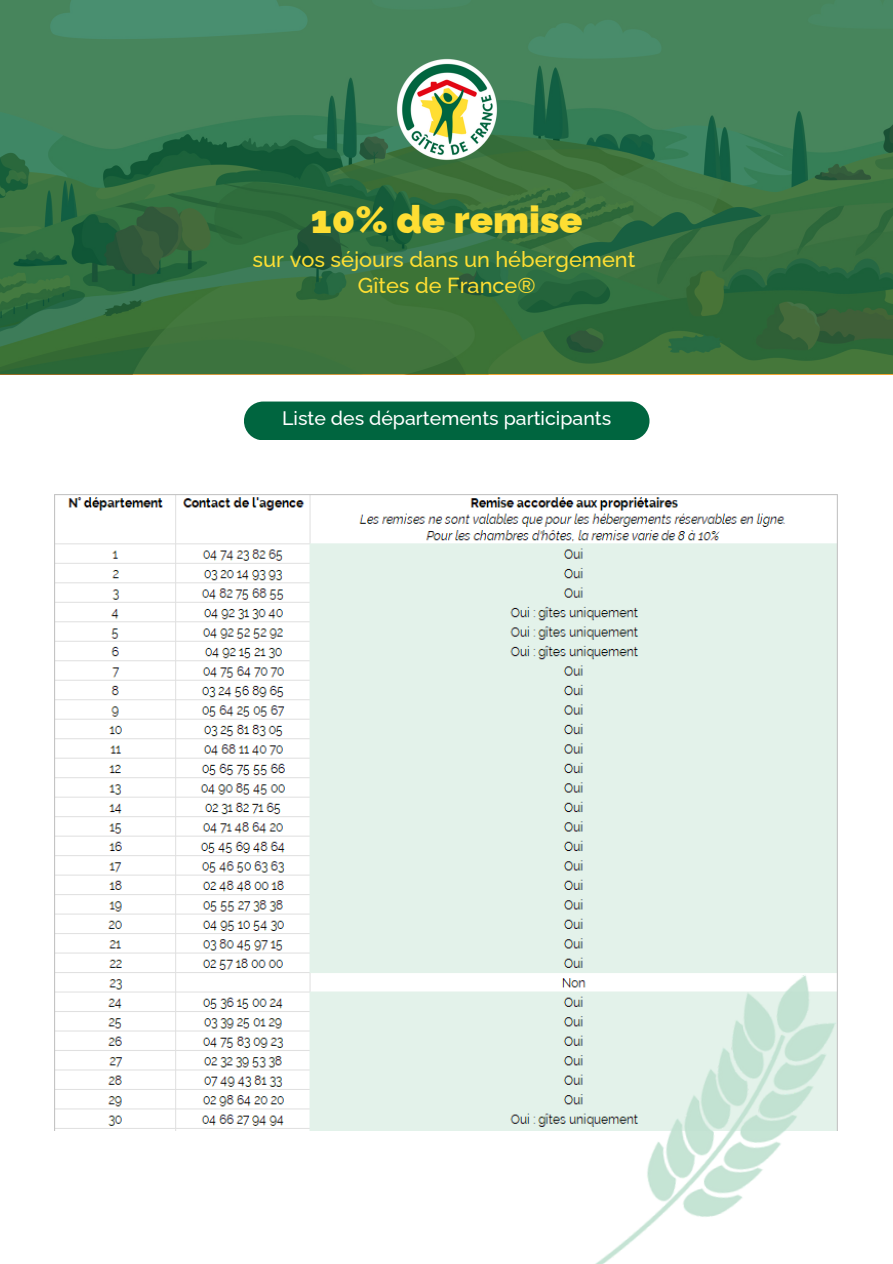
<style>
.page{position:relative;width:893px;height:1264px;background:#fff}
.page>*{position:absolute;margin:0;border:0;box-sizing:border-box;transform-origin:0 0}
.t1{font:900 38.25px "Raleway";color:#fede33}
.t2{font:500 21.75px/25.8px "Raleway";color:#fede33;text-align:center}
.t3{font:500 19.5px "Raleway";color:#fff}
</style>
<div class="page">
<svg style="left:0;top:0;width:892px;height:374px;background:#3a764a"></svg>
<img style="left:387px;top:50px;width:119px;height:119px">
<div style="left:244px;top:401px;width:405px;height:39px;background:#00653f;border-radius:19px"></div>
<img style="left:54px;top:494px;width:784px;height:636px">
<img style="left:481px;top:970px;width:357px;height:293px">
<p class="t1" style="left:311px;top:197px;width:273px">10% de remise</p>
<p class="t2" style="left:252px;top:246px;width:384px">sur vos séjours dans un hébergement<br>Gîtes de France®</p>
<p class="t3" style="left:282px;top:406px;width:330px">Liste des départements participants</p>
</div>
